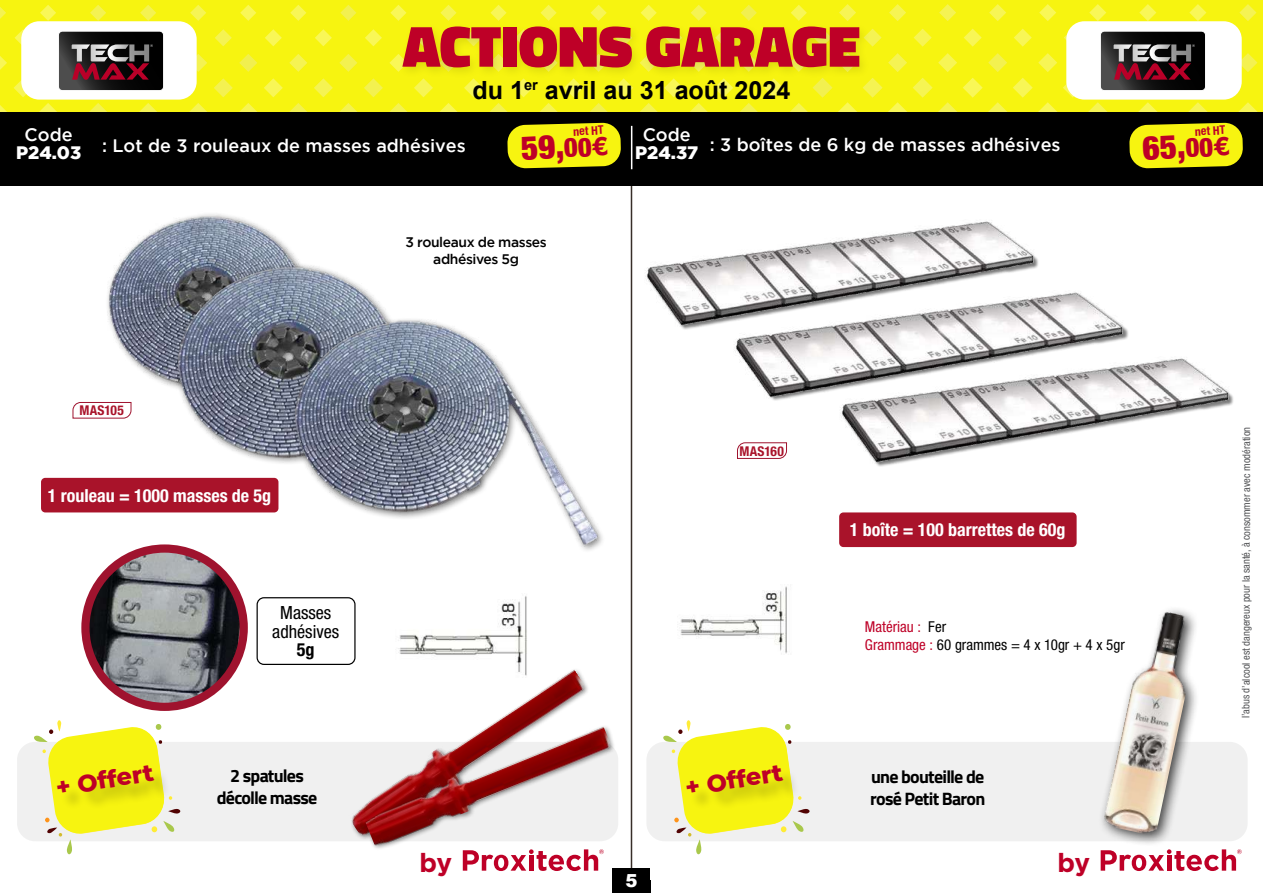
<style>
.page{position:relative;width:1263px;height:893px;background:#fff}
.page>*{position:absolute;margin:0;border:0;box-sizing:border-box;transform-origin:0 0}
.t1{font:900 58.8px "Titillium Web";color:#be0027}
.t2{font:900 condensed 33px "Helvetica Neue LT Std";color:#be0027}
.t3{font:700 26.25px "Gotham";color:#be0027}
.t4{font:700 25.05px "Arial";color:#000}
.t5{font:800 24px "Montserrat";color:#be0027}
.t6{font:condensed 18.15px/18.1px "Helvetica Neue LT Std";color:#000;text-align:center}
.t7{font:700 condensed 18.15px "Helvetica Neue LT Std";color:#000}
.t8{font:500 18px "Gotham";color:#fff}
.t9{font:700 18px/21.6px "Titillium Web";letter-spacing:-.04em;color:#000;text-align:center}
.t10{font:700 condensed 18px "Helvetica Neue LT Std";color:#fff}
.t11{font:900 18px "Gotham";color:#fff}
.t12{font:900 18px "Arial";color:#fff}
.t13{font:condensed 15px/18px "Helvetica Neue LT Std";color:#000}
.t14{font:500 13.8px/16.6px "Gotham";letter-spacing:-.03em;color:#000;text-align:center}
.t15{font:700 condensed 13.5px "Helvetica Neue LT Std";letter-spacing:.02em;color:#a9132a}
.t16{font:700 condensed 12px "Helvetica Neue LT Std";color:#be0027}
.t17{font:condensed 10.5px "Helvetica Neue LT Std";letter-spacing:-.005em;color:#525355}
.s1{font-size:26.4px}
.s2{font-weight:800;font-stretch:normal;font-size:26.4px}
.s3{color:#be0027}
</style>
<div class="page">
<div style="left:0;top:0;width:1263px;height:131px;background:#f7f410"></div>
<svg style="left:0;top:7px;width:6px;height:12px"></svg>
<svg style="left:40px;top:5px;width:16px;height:16px"></svg>
<svg style="left:90px;top:5px;width:16px;height:16px"></svg>
<svg style="left:140px;top:5px;width:16px;height:16px"></svg>
<svg style="left:190px;top:5px;width:16px;height:16px"></svg>
<svg style="left:240px;top:5px;width:16px;height:16px"></svg>
<svg style="left:290px;top:5px;width:16px;height:16px"></svg>
<svg style="left:340px;top:5px;width:16px;height:16px"></svg>
<svg style="left:390px;top:5px;width:16px;height:16px"></svg>
<svg style="left:440px;top:5px;width:17px;height:16px"></svg>
<svg style="left:490px;top:5px;width:17px;height:16px"></svg>
<svg style="left:540px;top:5px;width:17px;height:16px"></svg>
<svg style="left:590px;top:5px;width:17px;height:16px"></svg>
<svg style="left:641px;top:5px;width:16px;height:16px"></svg>
<svg style="left:691px;top:5px;width:16px;height:16px"></svg>
<svg style="left:741px;top:5px;width:16px;height:16px"></svg>
<svg style="left:791px;top:5px;width:16px;height:16px"></svg>
<svg style="left:839px;top:4px;width:17px;height:17px"></svg>
<svg style="left:889px;top:4px;width:17px;height:17px"></svg>
<svg style="left:939px;top:4px;width:17px;height:17px"></svg>
<svg style="left:989px;top:4px;width:17px;height:17px"></svg>
<svg style="left:1039px;top:4px;width:17px;height:17px"></svg>
<svg style="left:1089px;top:4px;width:17px;height:17px"></svg>
<svg style="left:1139px;top:4px;width:17px;height:17px"></svg>
<svg style="left:1189px;top:4px;width:17px;height:17px"></svg>
<svg style="left:1239px;top:4px;width:17px;height:17px"></svg>
<svg style="left:1101px;top:849px;width:141px;height:22px"></svg>
<svg style="left:463px;top:851px;width:141px;height:20px"></svg>
<hr style="left:631px;top:184px;width:1px;height:709px;background:#372e28">
<div style="left:0;top:113px;width:1263px;height:73px;background:#000"></div>
<hr style="left:631px;top:126px;width:1px;height:43px;background:#fff">
<div style="left:21px;top:21px;width:176px;height:79px;background:#fff;border-radius:18px"></div>
<div style="left:1066px;top:21px;width:176px;height:79px;background:#fff;border-radius:18px"></div>
<div style="left:17px;top:742px;width:601px;height:99px;background:#f0f0f0;border-radius:18px"></div>
<div style="left:646px;top:742px;width:602px;height:99px;background:#f0f0f0;border-radius:18px"></div>
<div style="left:613px;top:880px;width:37px;height:13px;background:#000"></div>
<svg style="left:34px;top:720px;width:146px;height:134px"></svg>
<div style="left:59px;top:768px;width:113px;height:43px;background:#000;opacity:.2"></div>
<svg style="left:663px;top:720px;width:146px;height:134px"></svg>
<div style="left:688px;top:768px;width:114px;height:43px;background:#000;opacity:.2"></div>
<div style="left:613px;top:868px;width:37px;height:24px;background:#000"></div>
<img style="left:108px;top:214px;width:179px;height:205px">
<img style="left:176px;top:247px;width:200px;height:263px">
<div style="left:290px;top:317px;width:316px;height:237px;background:#000;opacity:.5"></div>
<img style="left:293px;top:301px;width:307px;height:253px">
<div style="left:257px;top:597px;width:99px;height:68px;border:1px solid #000;border-radius:7px"></div>
<img style="left:398px;top:596px;width:129px;height:66px">
<img style="left:85px;top:548px;width:159px;height:159px;border-radius:79px">
<div style="left:81px;top:544px;width:167px;height:167px;border:8px solid #9f132e;border-radius:50%"></div>
<svg style="left:73px;top:402px;width:58px;height:16px"></svg>
<div style="left:41px;top:478px;width:237px;height:34px;background:#a9132a;border-radius:4px"></div>
<div style="left:839px;top:512px;width:237px;height:35px;background:#a9132a;border-radius:4px"></div>
<img style="left:344px;top:662px;width:244px;height:176px">
<div style="left:363px;top:724px;width:253px;height:127px;background:#000;opacity:.5"></div>
<img style="left:362px;top:718px;width:252px;height:130px">
<img style="left:645px;top:221px;width:390px;height:109px">
<img style="left:728px;top:273px;width:397px;height:128px">
<img style="left:833px;top:338px;width:397px;height:129px">
<img style="left:680px;top:586px;width:107px;height:68px">
<div style="left:1098px;top:606px;width:102px;height:242px;background:#000;opacity:.75"></div>
<img style="left:1102px;top:608px;width:98px;height:228px">
<svg style="left:0;top:29px;width:1263px;height:139px"></svg>
<svg style="left:737px;top:442px;width:50px;height:17px"></svg>
<h1 class="t1" style="left:403px;top:3px;width:459px">ACTIONS GARAGE</h1>
<h3 class="t4" style="left:473px;top:73px;width:319px">du 1<sup>er</sup> avril au 31 août 2024</h3>
<p class="t16" style="left:573px;top:124px;width:32px;rotate:-3deg">net HT</p>
<p class="t16" style="left:1194px;top:124px;width:32px;rotate:-3deg">net HT</p>
<p class="t8" style="left:25px;top:125px;width:50px">Code</p>
<p class="t11" style="left:16px;top:142px;width:67px">P24.03</p>
<p class="t8" style="left:710px;top:135px;width:352px">: 3 boîtes de 6 kg de masses adhésives</p>
<p class="t8" style="left:643px;top:125px;width:50px">Code</p>
<p class="t11" style="left:635px;top:142px;width:65px">P24.37</p>
<h2 class="t2" style="left:520px;top:127px;width:89px;rotate:-3deg">59,<span class="s1">00</span><span class="s2">€</span></h2>
<h2 class="t2" style="left:1141px;top:127px;width:89px;rotate:-3deg">65,<span class="s1">00</span><span class="s2">€</span></h2>
<p class="t8" style="left:102px;top:135px;width:365px">: Lot de 3 rouleaux de masses adhésives</p>
<p class="t14" style="left:406px;top:233px;width:143px">3 rouleaux de masses adhésives 5g</p>
<p class="t15" style="left:79px;top:402px;width:46px">MAS105</p>
<p class="t10" style="left:48px;top:484px;width:225px">1 rouleau = 1000 masses de 5g</p>
<p class="t6" style="left:272px;top:604px;width:68px">Masses adhésives</p>
<p class="t7" style="left:297px;top:638px;width:19px">5g</p>
<p class="t15" style="left:739px;top:443px;width:46px">MAS160</p>
<h3 class="t5" style="left:53px;top:770px;width:100px;rotate:-9deg">+ Offert</h3>
<h3 class="t5" style="left:683px;top:770px;width:100px;rotate:-9deg">+ Offert</h3>
<p class="t9" style="left:217px;top:764px;width:102px">2 spatules décolle masse</p>
<p class="t10" style="left:850px;top:519px;width:217px">1 boîte = 100 barrettes de 60g</p>
<p class="t13" style="left:865px;top:618px;width:261px"><span class="s3">Matériau :</span> Fer<br><span class="s3">Grammage :</span> 60 grammes = 4 x 10gr + 4 x 5gr</p>
<p class="t9" style="left:870px;top:765px;width:117px;text-align:left">une bouteille de rosé Petit Baron</p>
<h3 class="t3" style="left:420px;top:845px;width:34px">by</h3>
<h3 class="t3" style="left:1057px;top:845px;width:34px">by</h3>
<p class="t12" style="left:625px;top:867px;width:14px">5</p>
<p class="t17" style="left:1240px;top:718px;width:293px;rotate:-90deg">l’abus d’alcool est dangereux pour la santé, à consommer avec modération</p>
</div>
